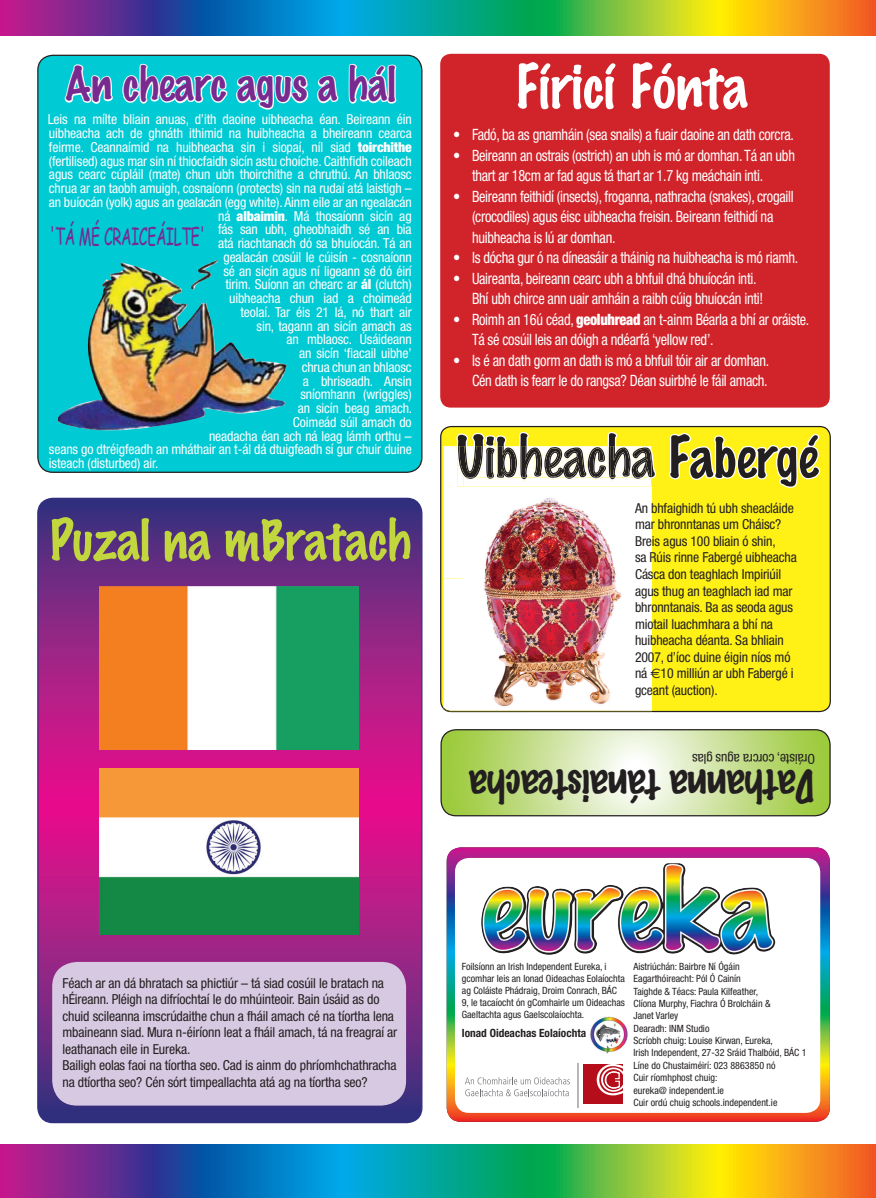
<style>
.page{position:relative;width:876px;height:1198px;background:#fff}
.page>*{position:absolute;margin:0;border:0;box-sizing:border-box;transform-origin:0 0}
.t1{font:55.62px "Marker";color:#fff}
.t2{font:52.5px "Marker";color:#231f20}
.t3{font:50.62px "Marker";color:#c2d63d}
.t4{font:42.5px "Marker";color:#792a8f}
.t5{font:40.62px "Marker";letter-spacing:-.01em;color:#231f20}
.t6{font:23.5px "Comic Sans MS";letter-spacing:-.02em;color:#792a8f;scale:.61 1}
.t7{font:condensed 15.62px/20.5px "Helvetica Neue";letter-spacing:-.02em;color:#fff;scale:.92 1}
.t8{font:condensed 13.75px "Helvetica Neue";letter-spacing:-.01em;color:#fff}
.t9{font:condensed 13.75px/16.5px "Helvetica Neue";letter-spacing:-.01em;color:#231f20}
.t10{font:700 condensed 11.38px "Helvetica Neue";color:#231f20}
.t11{font:condensed 10px/12.4px "Helvetica Neue";color:#231f20}
.s1{font-weight:900}
.s2{font-family:"Euro Sans";font-stretch:normal}
</style>
<div class="page">
<svg style="left:0;top:1144px;width:875px;height:54px;background:#608a72"></svg>
<svg style="left:0;top:0;width:875px;height:35px;background:#608a73"></svg>
<svg style="left:446px;top:847px;width:383px;height:274px;background:#a65368"></svg>
<svg style="left:455px;top:858px;width:365px;height:255px"></svg>
<img style="left:617px;top:863px;width:49px;height:89px">
<div style="left:583px;top:1064px;width:39px;height:40px;background:#b50e1a"></div>
<hr style="left:577px;top:1063px;width:1px;height:44px;background:#717074">
<svg style="left:596px;top:1064px;width:30px;height:31px"></svg>
<svg style="left:464px;top:1077px;width:105px;height:19px"></svg>
<img style="left:588px;top:1016px;width:41px;height:39px">
<div style="left:38px;top:55px;width:383px;height:417px;background:#00cad4;border-radius:15px"></div>
<svg style="left:64px;top:64px;width:49px;height:40px"></svg>
<svg style="left:122px;top:63px;width:106px;height:41px"></svg>
<svg style="left:236px;top:74px;width:73px;height:36px"></svg>
<svg style="left:317px;top:75px;width:22px;height:29px"></svg>
<svg style="left:348px;top:63px;width:49px;height:41px"></svg>
<img style="left:58px;top:260px;width:228px;height:171px">
<svg style="left:38px;top:498px;width:383px;height:624px;background:#8a2484"></svg>
<img style="left:99px;top:586px;width:260px;height:163px">
<img style="left:99px;top:768px;width:260px;height:167px">
<div style="left:52px;top:962px;width:354px;height:143px;background:#d8c9e2;border-radius:25px"></div>
<div style="left:440px;top:54px;width:389px;height:353px;background:#d1232a;border-radius:11px"></div>
<div style="left:440px;top:426px;width:390px;height:286px;background:#fff116"></div>
<img style="left:449px;top:712px;width:77px;height:1px">
<img style="left:443px;top:446px;width:20px;height:132px">
<img style="left:443px;top:578px;width:42px;height:129px">
<img style="left:609px;top:695px;width:42px;height:12px">
<img style="left:485px;top:695px;width:124px;height:12px">
<img style="left:443px;top:711px;width:208px;height:1px">
<img style="left:443px;top:707px;width:208px;height:4px">
<svg style="left:456px;top:432px;width:363px;height:56px"></svg>
<img style="left:498px;top:446px;width:27px;height:31px">
<img style="left:611px;top:446px;width:2px;height:31px">
<img style="left:525px;top:446px;width:86px;height:31px">
<img style="left:613px;top:446px;width:38px;height:31px">
<img style="left:463px;top:486px;width:112px;height:209px">
<img style="left:575px;top:486px;width:76px;height:209px">
<img style="left:463px;top:477px;width:188px;height:9px">
<img style="left:464px;top:477px;width:187px;height:3px">
<svg style="left:442px;top:730px;width:387px;height:86px;background:#c9e096"></svg>
<div style="left:440px;top:729px;width:390px;height:87px;border:1px solid #231f20;border-radius:15px"></div>
<h3 class="t4" style="left:65px;top:64px;width:333px">An chearc agus a hál</h3>
<p class="t8" style="left:48px;top:111px;width:365px">Leis na mílte bliain anuas, d’ith daoine uibheacha éan. Beireann éin</p>
<p class="t8" style="left:49px;top:125px;width:364px">uibheacha ach de ghnáth ithimid na huibheacha a bheireann cearca</p>
<p class="t8" style="left:49px;top:139px;width:364px">feirme. Ceannaímid na huibheacha sin i siopaí, níl siad <span class="s1">toirchithe</span></p>
<p class="t8" style="left:49px;top:153px;width:364px">(fertilised) agus mar sin ní thiocfaidh sicín astu choíche. Caithfidh coileach</p>
<p class="t8" style="left:49px;top:166px;width:364px">agus cearc cúpláil (mate) chun ubh thoirchithe a chruthú. An bhlaosc</p>
<p class="t8" style="left:49px;top:180px;width:364px">chrua ar an taobh amuigh, cosnaíonn (protects) sin na rudaí atá laistigh –</p>
<p class="t8" style="left:49px;top:194px;width:364px">an buíocán (yolk) agus an gealacán (egg white). Ainm eile ar an ngealacán</p>
<p class="t8" style="left:218px;top:208px;width:195px">ná <span class="s1">albaimin</span>. Má thosaíonn sicín ag</p>
<p class="t8" style="left:218px;top:221px;width:195px">fás san ubh, gheobhaidh sé an bia</p>
<p class="t8" style="left:218px;top:235px;width:195px">atá riachtanach dó sa bhuíocán. Tá an</p>
<p class="t8" style="left:223px;top:249px;width:190px">gealacán cosúil le cúisín - cosnaíonn</p>
<p class="t8" style="left:223px;top:263px;width:190px">sé an sicín agus ní ligeann sé dó éirí</p>
<p class="t8" style="left:225px;top:276px;width:188px">tirim. Suíonn an chearc ar <span class="s1">ál</span> (clutch)</p>
<p class="t8" style="left:229px;top:290px;width:184px">uibheacha chun iad a choimeád</p>
<p class="t8" style="left:240px;top:304px;width:173px">teolaí. Tar éis 21 lá, nó thart air</p>
<p class="t8" style="left:256px;top:318px;width:157px">sin, tagann an sicín amach as</p>
<p class="t8" style="left:286px;top:331px;width:127px">an mblaosc. Úsáideann</p>
<p class="t8" style="left:299px;top:345px;width:114px">an sicín ‘fiacail uibhe’</p>
<p class="t8" style="left:301px;top:359px;width:111px">chrua chun an bhlaosc</p>
<p class="t8" style="left:303px;top:373px;width:110px">a bhriseadh. Ansin</p>
<p class="t8" style="left:300px;top:386px;width:113px">sníomhann (wriggles)</p>
<p class="t8" style="left:298px;top:400px;width:116px">an sicín beag amach.</p>
<p class="t8" style="left:293px;top:414px;width:120px">Coimeád súil amach do</p>
<p class="t8" style="left:209px;top:428px;width:204px">neadacha éan ach ná leag lámh orthu –</p>
<p class="t8" style="left:49px;top:441px;width:364px">seans go dtréigfeadh an mháthair an t-ál dá dtuigfeadh sí gur chuir duine</p>
<p class="t8" style="left:49px;top:455px;width:111px">isteach (disturbed) air.</p>
<h3 class="t6" style="left:50px;top:219px;width:256px">'TÁ MÉ CRAICEÁILTE'</h3>
<h3 class="t3" style="left:50px;top:515px;width:362px">Puzal na mBratach</h3>
<h1 class="t1" style="left:515px;top:59px;width:234px">Fíricí Fónta</h1>
<p class="t7" style="left:453px;top:124px;width:372px">• Fadó, ba as gnamháin (sea snails) a fuair daoine an dath corcra.</p>
<p class="t7" style="left:472px;top:145px;width:352px;text-indent:-19px">• Beireann an ostrais (ostrich) an ubh is mó ar domhan. Tá an ubh thart ar 18cm ar fad agus tá thart ar 1.7 kg meáchain inti.</p>
<p class="t7" style="left:472px;top:186px;width:351px;text-indent:-19px">• Beireann feithidí (insects), froganna, nathracha (snakes), crogaill (crocodiles) agus éisc uibheacha freisin. Beireann feithidí na huibheacha is lú ar domhan.</p>
<p class="t7" style="left:453px;top:247px;width:376px">• Is dócha gur ó na díneasáir a tháinig na huibheacha is mó riamh.</p>
<p class="t7" style="left:472px;top:268px;width:318px;text-indent:-19px">• Uaireanta, beireann cearc ubh a bhfuil dhá bhuíocán inti.<br>Bhí ubh chirce ann uair amháin a raibh cúig bhuíocán inti!</p>
<p class="t7" style="left:472px;top:309px;width:368px;text-indent:-19px">• Roimh an 16ú céad, <span class="s1">geoluhread</span> an t-ainm Béarla a bhí ar oráiste.<br>Tá sé cosúil leis an dóigh a ndéarfá ‘yellow red’.</p>
<p class="t7" style="left:453px;top:350px;width:345px;text-align:right">• Is é an dath gorm an dath is mó a bhfuil tóir air ar domhan.<br>Cén dath is fearr le do rangsa? Déan suirbhé le fáil amach.</p>
<h2 class="t2" style="left:456px;top:431px;width:363px">Uibheacha Fabergé</h2>
<p class="t9" style="left:634px;top:500px;width:163px">An bhfaighidh tú ubh sheacláide mar bhronntanas um Cháisc?<br>Breis agus 100 bliain ó shin,<br>sa Rúis rinne Fabergé uibheacha<br>Cásca don teaghlach Impiriúil agus thug an teaghlach iad mar bhronntanais. Ba as seoda agus miotail luachmhara a bhí na huibheacha déanta. Sa bhliain<br>2007, d’íoc duine éigin níos mó ná <span class="s2">€</span>10 milliún ar ubh Fabergé i gceant (auction).</p>
<p class="t9" style="left:814px;top:767px;width:124px;rotate:-180deg">Oráiste, corcra agus glas</p>
<h3 class="t5" style="left:814px;top:806px;width:347px;rotate:-180deg">Dathanna tánaisteacha</h3>
<p class="t9" style="left:62px;top:974px;width:336px">Féach ar an dá bhratach sa phictiúr – tá siad cosúil le bratach na hÉireann. Pléigh na difríochtaí le do mhúinteoir. Bain úsáid as do chuid scileanna imscrúdaithe chun a fháil amach cé na tíortha lena mbaineann siad. Mura n-éiríonn leat a fháil amach, tá na freagraí ar leathanach eile in Eureka.<br>Bailigh eolas faoi na tíortha seo. Cad is ainm do phríomhchathracha na dtíortha seo? Cén sórt timpeallachta atá ag na tíortha seo?</p>
<p class="t11" style="left:461px;top:960px;width:164px;line-height:12px">Foilsíonn an Irish Independent Eureka, i gcomhar leis an Ionad Oideachas Eolaíochta ag Coláiste Phádraig, Droim Conrach, BÁC 9, le tacaíocht ón gComhairle um Oideachas Gaeltachta agus Gaelscolaíochta.</p>
<p class="t11" style="left:633px;top:960px;width:175px">Aistriúchán: Bairbre Ní Ógáin<br>Eagarthóireacht: Pól Ó Cainín<br>Taighde &amp; Téacs: Paula Kilfeather,<br>Clíona Murphy, Fiachra Ó Brolcháin &amp;<br>Janet Varley<br>Dearadh: INM Studio<br>Scríobh chuig: Louise Kirwan, Eureka,<br>Irish Independent, 27-32 Sráid Thalbóid, BÁC 1<br>Líne do Chustaiméirí: 023 8863850 nó<br>Cuir ríomhphost chuig:<br>eureka@ independent.ie<br>Cuir ordú chuig schools.independent.ie</p>
<p class="t10" style="left:461px;top:1025px;width:126px">Ionad Oideachas Eolaíochta</p>
</div>
